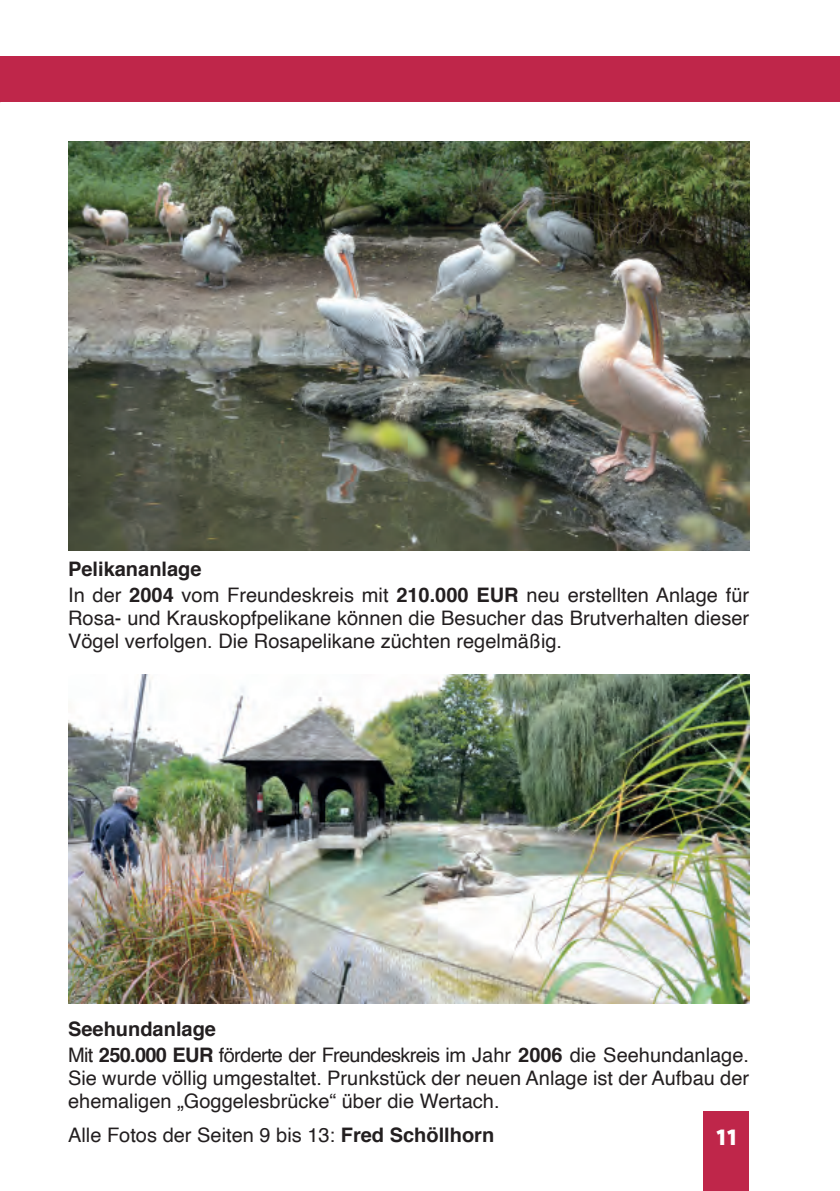
<style>
.page{position:relative;width:840px;height:1191px;background:#fff}
.page>*{position:absolute;margin:0;border:0;box-sizing:border-box;transform-origin:0 0}
.t1{font:700 22px "Signo";color:#fff}
.t2{font:20px/23px "Helvetica";color:#231f20}
.t3{font:20px/25.8px "Helvetica";letter-spacing:-.035em;color:#231f20}
.s1{font-weight:700}
</style>
<div class="page">
<div style="left:703px;top:1111px;width:45px;height:80px;background:#bf264a"></div>
<div style="left:0;top:57px;width:839px;height:45px;background:#bf264a"></div>
<img style="left:68px;top:142px;width:680px;height:408px">
<img style="left:68px;top:675px;width:680px;height:328px">
<p class="t2" style="left:68px;top:557px;width:682px;line-height:25.8px"><span class="s1">Pelikananlage<br></span>In der <span class="s1">2004</span> vom Freundeskreis mit <span class="s1">210.000 EUR</span> neu erstellten Anlage für</p>
<p class="t2" style="left:68px;top:607px;width:682px">Rosa- und Krauskopfpelikane können die Besucher das Brutverhalten dieser<br>Vögel verfolgen. Die Rosapelikane züchten regelmäßig.</p>
<p class="t3" style="left:68px;top:1017px;width:682px"><span class="s1">Seehundanlage<br></span>Mit <span class="s1">250.000 EUR</span> förderte der Freundeskreis im Jahr <span class="s1">2006</span> die Seehundanlage.</p>
<p class="t2" style="left:68px;top:1067px;width:682px">Sie wurde völlig umgestaltet. Prunkstück der neuen Anlage ist der Aufbau der ehemaligen „Goggelesbrücke“ über die Wertach.</p>
<p class="t2" style="left:68px;top:1124px;width:427px">Alle Fotos der Seiten 9 bis 13: <span class="s1">Fred Schöllhorn</span></p>
<p class="t1" style="left:715px;top:1122px;width:23px">11</p>
</div>
